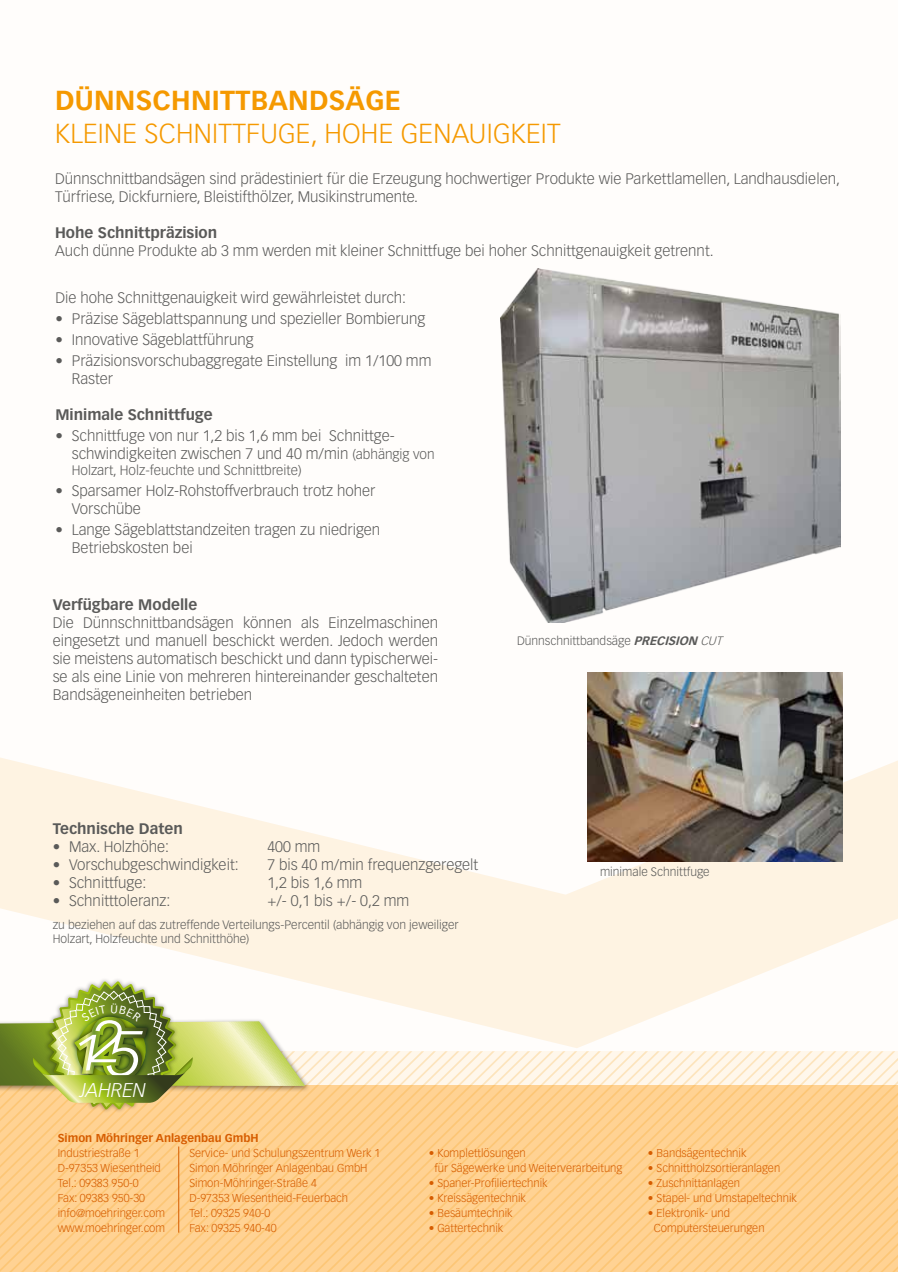
<style>
.page{position:relative;width:898px;height:1272px;background:#fff}
.page>*{position:absolute;margin:0;border:0;box-sizing:border-box;transform-origin:0 0}
.t1{font:300 27px "Vectora LH";color:#f59900}
.t2{font:700 27px "Vectora LH";letter-spacing:.01em;color:#f59900}
.t3{font:italic 300 19.5px "Vectora LH";color:#fff}
.t4{font:300 15px/18px "Vectora LH";color:#5a5a59}
.t5{font:700 15px "Vectora LH";color:#5a5a59}
.t6{font:300 13.5px "Vectora LH";color:#5a5a59}
.t7{font:300 12px/14.4px "Vectora LH";color:#5a5a59}
.t8{font:italic 300 12px "Vectora LH";color:#5a5a59}
.t9{font:300 11.25px/15px "Vectora LH";color:#d65c00}
.t10{font:700 11.25px "Vectora LH";color:#d65c00}
.s1{font-size:13.5px}
.s2{font-weight:700;font-style:italic}
</style>
<div class="page">
<div style="left:0;top:0;width:897px;height:1271px;background:#fffdfb"></div>
<svg style="left:0;top:695px;width:897px;height:353px;fill:#fef3e2"></svg>
<svg style="left:883px;top:1051px;width:12px;height:220px;background:#fed499"></svg>
<svg style="left:871px;top:1051px;width:12px;height:220px;background:#fed499"></svg>
<svg style="left:859px;top:1051px;width:12px;height:220px;background:#fed499"></svg>
<svg style="left:847px;top:1051px;width:12px;height:220px;background:#fed499"></svg>
<svg style="left:836px;top:1051px;width:11px;height:220px;background:#fed499"></svg>
<svg style="left:824px;top:1051px;width:12px;height:220px;background:#fed499"></svg>
<svg style="left:812px;top:1051px;width:12px;height:220px;background:#fed499"></svg>
<svg style="left:800px;top:1051px;width:12px;height:220px;background:#fed499"></svg>
<svg style="left:789px;top:1051px;width:11px;height:220px;background:#fed499"></svg>
<svg style="left:777px;top:1051px;width:12px;height:220px;background:#fed499"></svg>
<svg style="left:765px;top:1051px;width:12px;height:220px;background:#fed499"></svg>
<svg style="left:753px;top:1051px;width:12px;height:220px;background:#fed499"></svg>
<svg style="left:742px;top:1051px;width:11px;height:220px;background:#fed499"></svg>
<svg style="left:730px;top:1051px;width:12px;height:220px;background:#fed499"></svg>
<svg style="left:718px;top:1051px;width:12px;height:220px;background:#fed499"></svg>
<svg style="left:706px;top:1051px;width:12px;height:220px;background:#fed499"></svg>
<svg style="left:694px;top:1051px;width:12px;height:220px;background:#fed499"></svg>
<svg style="left:683px;top:1051px;width:11px;height:220px;background:#fed499"></svg>
<svg style="left:671px;top:1051px;width:12px;height:220px;background:#fed499"></svg>
<svg style="left:659px;top:1051px;width:12px;height:220px;background:#fed499"></svg>
<svg style="left:647px;top:1051px;width:12px;height:220px;background:#fed499"></svg>
<svg style="left:636px;top:1051px;width:11px;height:220px;background:#fed499"></svg>
<svg style="left:624px;top:1051px;width:12px;height:220px;background:#fed499"></svg>
<svg style="left:612px;top:1051px;width:12px;height:220px;background:#fed499"></svg>
<svg style="left:600px;top:1051px;width:12px;height:220px;background:#fed499"></svg>
<svg style="left:589px;top:1051px;width:11px;height:220px;background:#fed499"></svg>
<svg style="left:577px;top:1051px;width:12px;height:220px;background:#fed499"></svg>
<svg style="left:565px;top:1051px;width:12px;height:220px;background:#fed499"></svg>
<svg style="left:553px;top:1051px;width:12px;height:220px;background:#fed499"></svg>
<svg style="left:541px;top:1051px;width:12px;height:220px;background:#fed499"></svg>
<svg style="left:530px;top:1051px;width:11px;height:220px;background:#fed499"></svg>
<svg style="left:518px;top:1051px;width:12px;height:220px;background:#fed499"></svg>
<svg style="left:506px;top:1051px;width:12px;height:220px;background:#fed499"></svg>
<svg style="left:494px;top:1051px;width:12px;height:220px;background:#fed499"></svg>
<svg style="left:483px;top:1051px;width:11px;height:220px;background:#fed499"></svg>
<svg style="left:471px;top:1051px;width:12px;height:220px;background:#fed499"></svg>
<svg style="left:459px;top:1051px;width:12px;height:220px;background:#fed499"></svg>
<svg style="left:447px;top:1051px;width:12px;height:220px;background:#fed499"></svg>
<svg style="left:436px;top:1051px;width:11px;height:220px;background:#fed499"></svg>
<svg style="left:424px;top:1051px;width:12px;height:220px;background:#fed499"></svg>
<svg style="left:412px;top:1051px;width:12px;height:220px;background:#fed499"></svg>
<svg style="left:400px;top:1051px;width:12px;height:220px;background:#fed499"></svg>
<svg style="left:388px;top:1051px;width:12px;height:220px;background:#fed499"></svg>
<svg style="left:377px;top:1051px;width:11px;height:220px;background:#fed499"></svg>
<svg style="left:365px;top:1051px;width:12px;height:220px;background:#fed499"></svg>
<svg style="left:353px;top:1051px;width:12px;height:220px;background:#fed499"></svg>
<svg style="left:342px;top:1051px;width:11px;height:220px;background:#fed499"></svg>
<svg style="left:0;top:1051px;width:342px;height:220px;background:#fed08e"></svg>
<img style="left:500px;top:269px;width:340px;height:353px">
<img style="left:587px;top:672px;width:255px;height:189px">
<div style="left:43px;top:976px;width:137px;height:137px;background:#000;opacity:.45"></div>
<hr style="left:178px;top:1146px;width:1px;height:86px;background:#d65c00">
<svg style="left:0;top:978px;width:305px;height:133px"></svg>
<h1 class="t2" style="left:55px;top:84px;width:347px">Dünnschnittbandsäge</h1>
<h1 class="t1" style="left:55px;top:118px;width:15px">kleine</h1>
<h1 class="t1" style="left:144px;top:118px;width:31px">Schnittfuge</h1>
<h1 class="t1" style="left:310px;top:118px;width:31px">, hohe</h1>
<h1 class="t1" style="left:400px;top:118px;width:16px">genauigkeit</h1>
<p class="t4" style="left:55px;top:170px;width:786px">Dünnschnittbandsägen sind prädestiniert für die Erzeugung hochwertiger Produkte wie Parkettlamellen, Landhausdielen,<br>Türfriese, Dickfurniere, Bleistifthölzer, Musikinstrumente.</p>
<p class="t5" style="left:55px;top:223px;width:163px">Hohe Schnittpräzision</p>
<p class="t4" style="left:55px;top:242px;width:659px">Auch dünne Produkte ab 3 mm werden mit kleiner Schnittfuge bei hoher Schnittgenauigkeit getrennt.</p>
<p class="t4" style="left:55px;top:289px;width:352px">Die hohe Schnittgenauigkeit wird gewährleistet durch:</p>
<p class="t4" style="left:55px;top:310px;width:371px">• Präzise Sägeblattspannung und spezieller Bombierung</p>
<p class="t4" style="left:55px;top:331px;width:200px">• Innovative Sägeblattführung</p>
<p class="t4" style="left:72px;top:352px;width:361px;text-indent:-16px">• Präzisionsvorschubaggregate Einstellung im 1/100 mm<br>Raster</p>
<p class="t5" style="left:55px;top:405px;width:159px">Minimale Schnittfuge</p>
<p class="t4" style="left:72px;top:427px;width:364px;text-indent:-16px">• Schnittfuge von nur 1,2 bis 1,6 mm bei Schnittge&shy;schwindigkeiten zwischen 7 und 40 m/min <span class="s1">(abhängig von</span></p>
<p class="t6" style="left:72px;top:463px;width:231px">Holzart, Holz-feuchte und Schnittbreite)</p>
<p class="t4" style="left:72px;top:482px;width:305px;text-indent:-16px">• Sparsamer Holz-Rohstoffverbrauch trotz hoher<br>Vorschübe</p>
<p class="t4" style="left:72px;top:521px;width:310px;text-indent:-16px">• Lange Sägeblattstandzeiten tragen zu niedrigen<br>Betriebskosten bei</p>
<p class="t5" style="left:53px;top:595px;width:146px">Verfügbare Modelle</p>
<p class="t4" style="left:53px;top:613px;width:387px;text-align:justify">Die Dünnschnittbandsägen können als Einzelmaschinen eingesetzt und manuell beschickt werden. Jedoch werden sie meistens automatisch beschickt und dann typischerwei&shy;se als eine Linie von mehreren hintereinander geschalteten Bandsägeneinheiten betrieben</p>
<p class="t7" style="left:517px;top:634px;width:133px">Dünnschnittbandsäge <span class="s2">PRECISION</span></p>
<p class="t8" style="left:700px;top:634px;width:27px">CUT</p>
<p class="t5" style="left:53px;top:819px;width:132px">Technische Daten</p>
<p class="t4" style="left:53px;top:837px;width:118px">• Max. Holzhöhe:</p>
<p class="t4" style="left:267px;top:837px;width:54px">400 mm</p>
<p class="t4" style="left:53px;top:855px;width:187px">• Vorschubgeschwindigkeit:</p>
<p class="t4" style="left:267px;top:855px;width:212px">7 bis 40 m/min frequenzgeregelt</p>
<p class="t4" style="left:53px;top:873px;width:95px">• Schnittfuge:</p>
<p class="t4" style="left:267px;top:873px;width:96px">1,2 bis 1,6 mm</p>
<p class="t4" style="left:53px;top:891px;width:119px">• Schnitttoleranz:</p>
<p class="t4" style="left:267px;top:891px;width:143px">+/- 0,1 bis +/- 0,2 mm</p>
<p class="t7" style="left:53px;top:917px;width:407px">zu beziehen auf das zutreffende Verteilungs-Percentil (abhängig von jeweiliger<br>Holzart, Holzfeuchte und Schnitthöhe)</p>
<p class="t7" style="left:599px;top:864px;width:111px">minimale Schnittfuge</p>
<h2 class="t3" style="left:80px;top:1078px;width:68px">JAHREN</h2>
<p class="t10" style="left:58px;top:1131px;width:201px">Simon Möhringer Anlagenbau GmbH</p>
<p class="t9" style="left:58px;top:1145px;width:109px">Industriestraße 1<br>D-97353 Wiesentheid<br>Tel.: 09383 950-0<br>Fax: 09383 950-30 info@moehringer.com www.moehringer.com</p>
<p class="t9" style="left:189px;top:1145px;width:192px">Service- und Schulungszentrum Werk 1<br>Simon Möhringer Anlagenbau GmbH<br>Simon-Möhringer-Straße 4<br>D-97353 Wiesentheid-Feuerbach<br>Tel.: 09325 940-0<br>Fax: 09325 940-40</p>
<p class="t9" style="left:434px;top:1145px;width:189px;text-indent:-6px">• Komplettlösungen<br>für Sägewerke und Weiterverarbeitung</p>
<p class="t9" style="left:428px;top:1175px;width:120px">• Spaner-Profiliertechnik</p>
<p class="t9" style="left:428px;top:1190px;width:99px">• Kreissägentechnik</p>
<p class="t9" style="left:428px;top:1205px;width:85px">• Besäumtechnik</p>
<p class="t9" style="left:428px;top:1220px;width:76px">• Gattertechnik</p>
<p class="t9" style="left:647px;top:1145px;width:100px">• Bandsägentechnik</p>
<p class="t9" style="left:647px;top:1160px;width:134px">• Schnittholzsortieranlagen</p>
<p class="t9" style="left:647px;top:1175px;width:93px">• Zuschnittanlagen</p>
<p class="t9" style="left:647px;top:1190px;width:150px">• Stapel- und Umstapeltechnik</p>
<p class="t9" style="left:653px;top:1205px;width:112px;text-indent:-6px">• Elektronik- und<br>Computersteuerungen</p>
</div>
